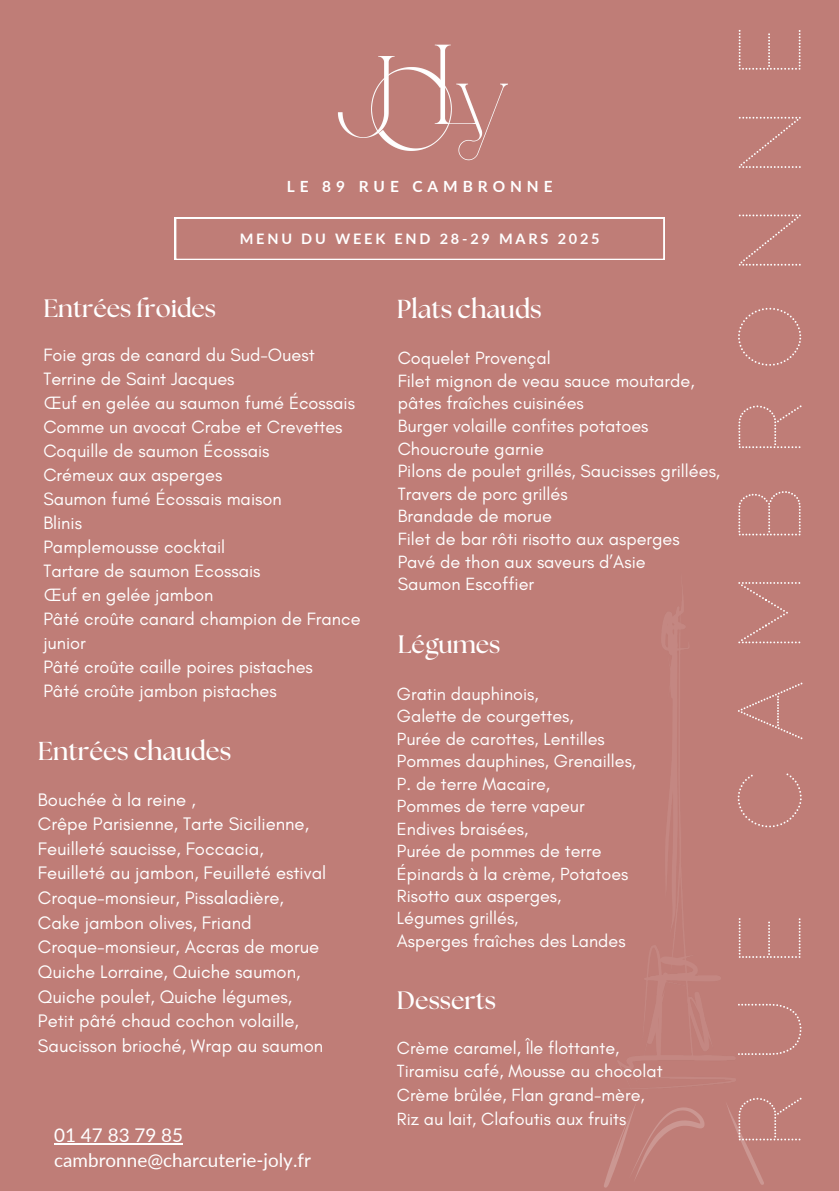
<style>
.page{position:relative;width:839px;height:1191px;background:#fff}
.page>*{position:absolute;margin:0;border:0;box-sizing:border-box;transform-origin:0 0}
.t1{font:89px "Raleway Dots";letter-spacing:.32em;color:#fff}
.t2{font:700 26px "The Seasons";color:#fff}
.t3{font:700 25.8px "The Seasons";color:#fff}
.t4{font:700 25.2px "The Seasons";color:#fff}
.t5{font:18.8px "Lato";color:#fff}
.t6{font:18.4px/24.6px "Glacial Indifference";color:#fff}
.t7{font:18.2px/24px "Glacial Indifference";color:#fff}
.t8{font:18px/22.4px "Glacial Indifference";color:#fff}
.t9{font:700 15.4px "Lato";letter-spacing:.32em;color:#fff}
.t10{font:700 14.4px "Lato";letter-spacing:.195em;color:#fff}
</style>
<div class="page">
<div style="left:0;top:0;width:838px;height:1191px;background:#bf7d77"></div>
<img style="left:338px;top:56px;width:57px;height:82px">
<img style="left:371px;top:66px;width:77px;height:84px">
<img style="left:419px;top:44px;width:36px;height:83px">
<img style="left:455px;top:83px;width:52px;height:78px">
<svg style="left:604px;top:1106px;width:100px;height:82px"></svg>
<img style="left:618px;top:599px;width:118px;height:484px">
<svg style="left:727px;top:1105px;width:37px;height:80px"></svg>
<hr style="left:54px;top:1144px;width:129px;height:1px;background:#fff">
<svg style="left:175px;top:217px;width:489px;height:42px"></svg>
<p class="t9" style="left:287px;top:176px;width:267px">LE 89 RUE CAMBRONNE</p>
<p class="t4" style="left:43px;top:297px;width:174px">Entrées froides</p>
<p class="t10" style="left:240px;top:229px;width:361px">MENU DU WEEK END 28-29 MARS 2025</p>
<h4 class="t2" style="left:397px;top:297px;width:146px">Plats chauds</h4>
<h1 class="t7" style="left:43px;top:342px;width:319px">Foie gras de canard du Sud-Ouest<br>Terrine de Saint Jacques<br>Œuf en gelée au saumon fumé Écossais<br>Comme un avocat Crabe et Crevettes<br>Coquille de saumon Écossais<br>Crémeux aux asperges<br>Saumon fumé Écossais maison<br>Blinis<br>Pamplemousse cocktail<br>Tartare de saumon Ecossais<br>Œuf en gelée jambon<br>Pâté croûte canard champion de France junior<br>Pâté croûte caille poires pistaches<br>Pâté croûte jambon pistaches</h1>
<p class="t3" style="left:38px;top:739px;width:195px">Entrées chaudes</p>
<p class="t6" style="left:38px;top:787px;width:290px">Bouchée à la reine ,<br>Crêpe Parisienne, Tarte Sicilienne,<br>Feuilleté saucisse, Foccacia,<br>Feuilleté au jambon, Feuilleté estival<br>Croque-monsieur, Pissaladière,<br>Cake jambon olives, Friand<br>Croque-monsieur, Accras de morue<br>Quiche Lorraine, Quiche saumon,<br>Quiche poulet, Quiche légumes,</p>
<p class="t6" style="left:38px;top:1009px;width:287px">Petit pâté chaud cochon volaille,<br>Saucisson brioché, Wrap au saumon</p>
<h2 class="t5" style="left:54px;top:1124px;width:130px">01 47 83 79 85</h2>
<h4 class="t5" style="left:54px;top:1149px;width:258px">cambronne@charcuterie-joly.fr</h4>
<h2 class="t8" style="left:398px;top:346px;width:324px">Coquelet Provençal<br>Filet mignon de veau sauce moutarde, pâtes fraîches cuisinées<br>Burger volaille confites potatoes<br>Choucroute garnie<br>Pilons de poulet grillés, Saucisses grillées,<br>Travers de porc grillés<br>Brandade de morue<br>Filet de bar rôti risotto aux asperges<br>Pavé de thon aux saveurs d’Asie<br>Saumon Escoffier</h2>
<h4 class="t4" style="left:398px;top:633px;width:104px">Légumes</h4>
<p class="t8" style="left:397px;top:683px;width:241px">Gratin dauphinois,<br>Galette de courgettes,<br>Purée de carottes, Lentilles<br>Pommes dauphines, Grenailles,<br>P. de terre Macaire,<br>Pommes de terre vapeur<br>Endives braisées,<br>Purée de pommes de terre<br>Épinards à la crème, Potatoes<br>Risotto aux asperges,<br>Légumes grillés,<br>Asperges fraîches des Landes</p>
<p class="t4" style="left:397px;top:989px;width:101px">Desserts</p>
<h2 class="t8" style="left:397px;top:1035px;width:267px;line-height:24px">Crème caramel, Île flottante,<br>Tiramisu café, Mousse au chocolat<br>Crème brûlée, Flan grand-mère,</h2>
<h4 class="t8" style="left:397px;top:1108px;width:231px">Riz au lait, Clafoutis aux fruits</h4>
<h4 class="t1" style="left:719px;top:1150px;width:1127px;rotate:-90deg">RUE CAMBRONNE</h4>
</div>
